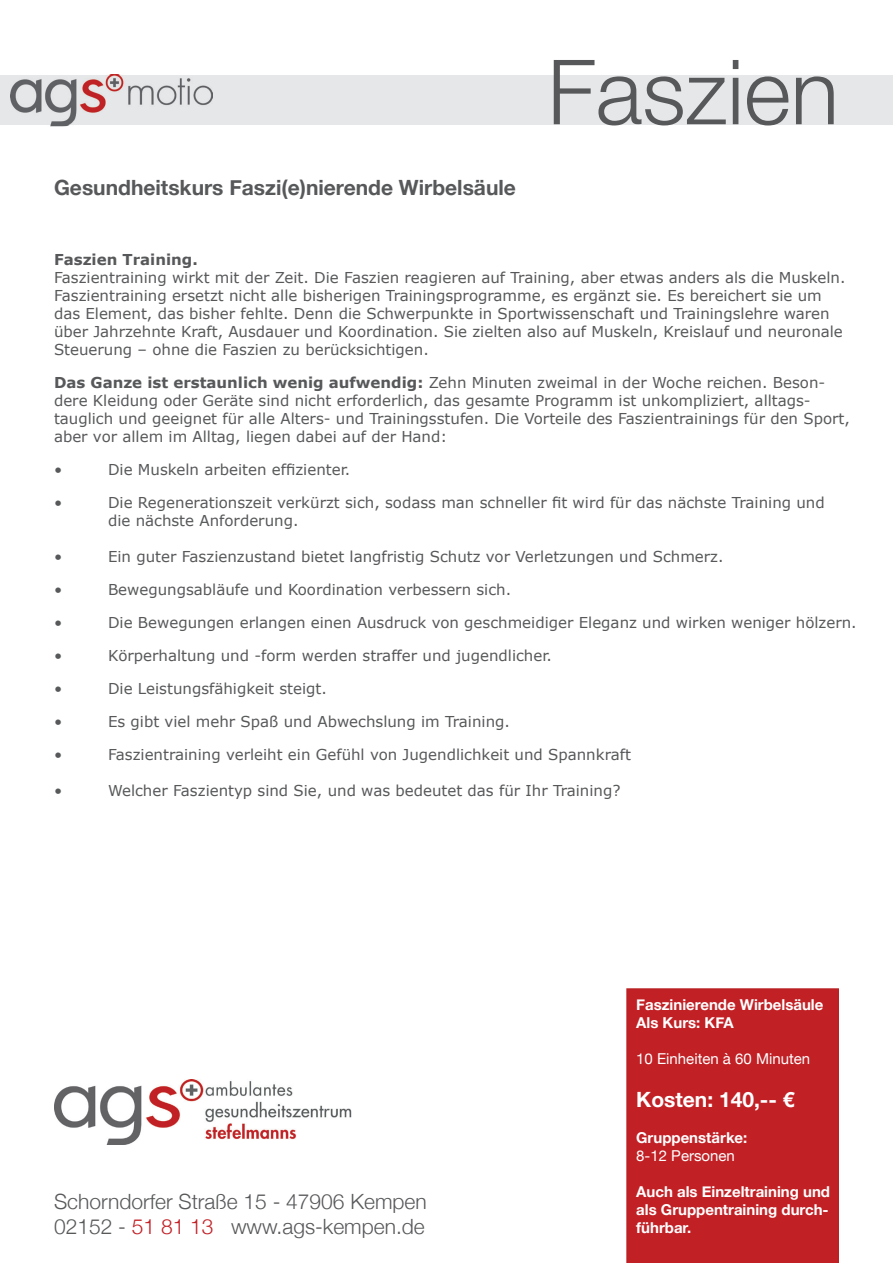
<style>
.page{position:relative;width:893px;height:1263px;background:#fff}
.page>*{position:absolute;margin:0;border:0;box-sizing:border-box;transform-origin:0 0}
.t1{font:300 90px "Helvetica Neue";color:#57585a}
.t2{font:300 21px/25.2px "Helvetica Neue";color:#57585a}
.t3{font:700 21px "Helvetica Neue";color:#57585a}
.t4{font:700 21px "Helvetica Neue";color:#fff}
.t5{font:15px/18px "Verdana";color:#57585a}
.t6{font:700 15px/18px "Helvetica Neue";color:#fff}
.t7{font:15px "Helvetica Neue";color:#fff}
.t8{font:700 15px "Verdana";color:#57585a}
.s1{font-weight:700}
.s2{color:#c12025}
</style>
<div class="page">
<div style="left:0;top:75px;width:893px;height:50px;background:#e6e7e9"></div>
<img style="left:11px;top:75px;width:201px;height:50px">
<img style="left:54px;top:1079px;width:298px;height:66px">
<div style="left:626px;top:988px;width:213px;height:275px;background:#c12025"></div>
<h2 class="t3" style="left:54px;top:169px;width:463px">Gesundheitskurs Faszi(e)nierende Wirbelsäule</h2>
<h1 class="t1" style="left:547px;top:20px;width:293px">Faszien</h1>
<p class="t8" style="left:54px;top:250px;width:145px">Faszien Training.</p>
<p class="t5" style="left:54px;top:268px;width:793px">Faszientraining wirkt mit der Zeit. Die Faszien reagieren auf Training, aber etwas anders als die Muskeln.<br>Faszientraining ersetzt nicht alle bisherigen Trainingsprogramme, es ergänzt sie. Es bereichert sie um das Element, das bisher fehlte. Denn die Schwerpunkte in Sportwissenschaft und Trainingslehre waren über Jahrzehnte Kraft, Ausdauer und Koordination. Sie zielten also auf Muskeln, Kreislauf und neuronale Steuerung – ohne die Faszien zu berücksichtigen.</p>
<p class="t5" style="left:54px;top:373px;width:797px"><span class="s1">Das Ganze ist erstaunlich wenig aufwendig:</span> Zehn Minuten zweimal in der Woche reichen. Beson&shy;dere Kleidung oder Geräte sind nicht erforderlich, das gesamte Programm ist unkompliziert, alltags&shy;tauglich und geeignet für alle Alters- und Trainingsstufen. Die Vorteile des Faszientrainings für den Sport, aber vor allem im Alltag, liegen dabei auf der Hand:</p>
<p class="t5" style="left:54px;top:460px;width:10px">•</p>
<p class="t5" style="left:108px;top:460px;width:244px">Die Muskeln arbeiten effizienter.</p>
<p class="t5" style="left:54px;top:493px;width:10px">•</p>
<p class="t5" style="left:108px;top:493px;width:718px">Die Regenerationszeit verkürzt sich, sodass man schneller fit wird für das nächste Training und die nächste Anforderung.</p>
<p class="t5" style="left:54px;top:547px;width:10px">•</p>
<p class="t5" style="left:108px;top:547px;width:617px">Ein guter Faszienzustand bietet langfristig Schutz vor Verletzungen und Schmerz.</p>
<p class="t5" style="left:54px;top:580px;width:10px">•</p>
<p class="t5" style="left:108px;top:580px;width:405px">Bewegungsabläufe und Koordination verbessern sich.</p>
<p class="t5" style="left:54px;top:613px;width:10px">•</p>
<p class="t5" style="left:108px;top:613px;width:750px">Die Bewegungen erlangen einen Ausdruck von geschmeidiger Eleganz und wirken weniger hölzern.</p>
<p class="t5" style="left:54px;top:646px;width:10px">•</p>
<p class="t5" style="left:108px;top:646px;width:446px">Körperhaltung und -form werden straffer und jugendlicher.</p>
<p class="t5" style="left:54px;top:679px;width:10px">•</p>
<p class="t5" style="left:108px;top:679px;width:220px">Die Leistungsfähigkeit steigt.</p>
<p class="t5" style="left:54px;top:712px;width:10px">•</p>
<p class="t5" style="left:108px;top:712px;width:403px">Es gibt viel mehr Spaß und Abwechslung im Training.</p>
<p class="t5" style="left:54px;top:745px;width:10px">•</p>
<p class="t5" style="left:108px;top:745px;width:524px">Faszientraining verleiht ein Gefühl von Jugendlichkeit und Spannkraft</p>
<p class="t5" style="left:54px;top:781px;width:10px">•</p>
<p class="t5" style="left:108px;top:781px;width:514px">Welcher Faszientyp sind Sie, und was bedeutet das für Ihr Training?</p>
<h2 class="t2" style="left:54px;top:1187px;width:374px">Schorndorfer Straße 15 - 47906 Kempen<br>02152 - <span class="s2">51 81 13</span> www.ags-kempen.de</h2>
<p class="t6" style="left:636px;top:995px;width:189px">Faszinierende Wirbelsäule<br>Als Kurs: KFA</p>
<p class="t7" style="left:636px;top:1046px;width:175px">10 Einheiten à 60 Minuten</p>
<h2 class="t4" style="left:636px;top:1081px;width:160px">Kosten: 140,-- €</h2>
<p class="t6" style="left:636px;top:1128px;width:113px">Gruppenstärke:</p>
<p class="t7" style="left:636px;top:1143px;width:100px">8-12 Personen</p>
<p class="t6" style="left:636px;top:1182px;width:195px;text-align:justify">Auch als Einzeltraining und als Gruppentraining durch&shy;führbar.</p>
</div>
